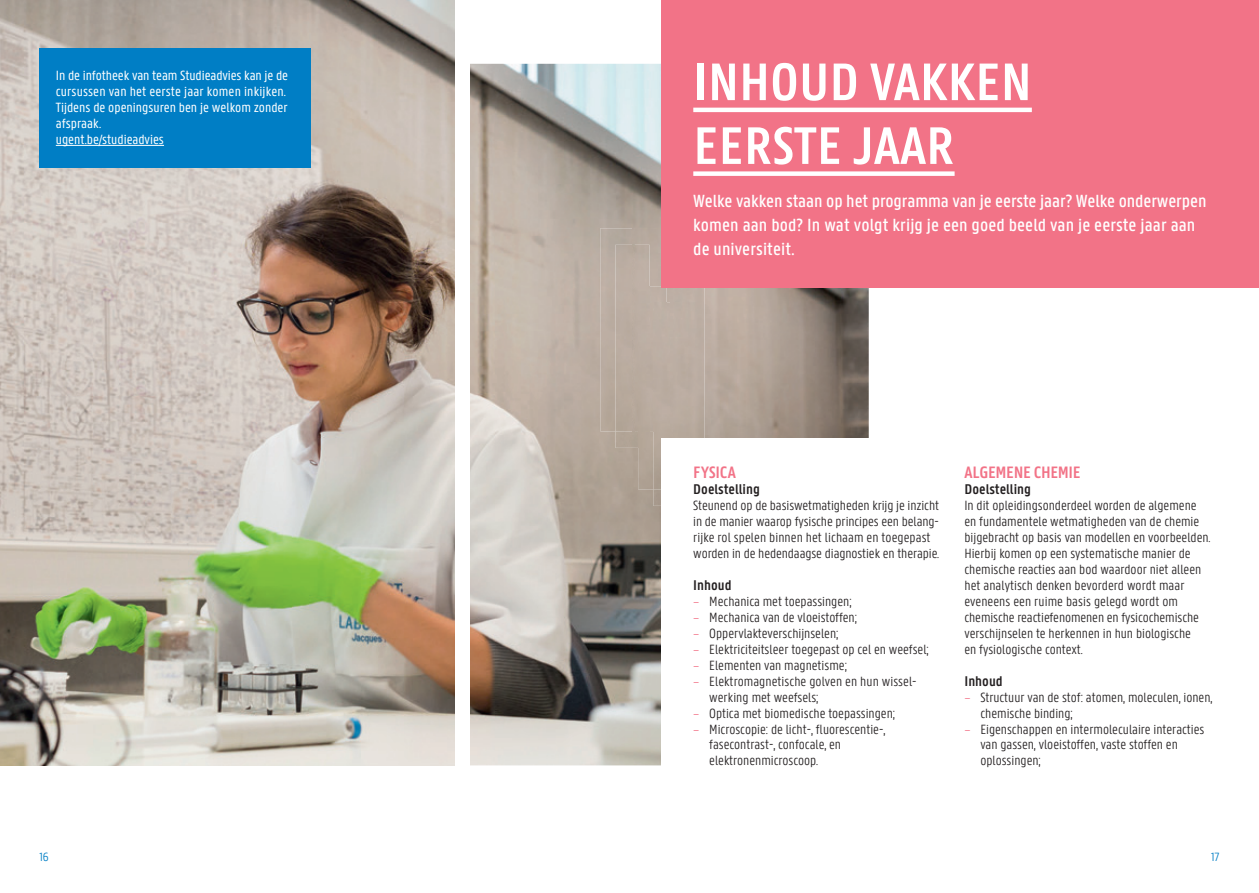
<style>
.page{position:relative;width:1259px;height:893px;background:#fff}
.page>*{position:absolute;margin:0;border:0;box-sizing:border-box;transform-origin:0 0}
.t1{font:600 56.25px/63.8px "U Gent Panno Text";color:#fff}
.t2{font:500 18.75px/23.9px "U Gent Panno Text";letter-spacing:-.005em;color:#fff}
.t3{font:600 17.7px "U Gent Panno Text";letter-spacing:-.025em;color:#f27387}
.t4{font:600 15px "U Gent Panno Text";color:#231f20}
.t5{font:300 14.25px/15.9px "U Gent Panno Text";color:#231f20}
.t6{font:14.25px/15.9px "U Gent Panno Text";color:#fff}
.t7{font:300 12.75px "U Gent Panno Text";color:#007ec5}
.s1{color:#f27387}
</style>
<div class="page">
<img style="left:0;top:0;width:454px;height:765px">
<img style="left:470px;top:64px;width:398px;height:701px">
<img style="left:600px;top:228px;width:32px;height:203px">
<img style="left:615px;top:245px;width:23px;height:203px">
<div style="left:634px;top:228px;width:27px;height:58px;background:#baada3"></div>
<svg style="left:632px;top:228px;width:2px;height:17px"></svg>
<img style="left:632px;top:245px;width:2px;height:186px">
<img style="left:638px;top:287px;width:66px;height:202px">
<div style="left:638px;top:286px;width:28px;height:145px;background:#bbada2"></div>
<img style="left:653px;top:303px;width:34px;height:203px">
<div style="left:653px;top:303px;width:13px;height:128px;background:#bcaea2"></div>
<svg style="left:670px;top:287px;width:2px;height:16px"></svg>
<img style="left:670px;top:303px;width:2px;height:135px">
<div style="left:661px;top:0;width:598px;height:287px;background:#f27387"></div>
<hr style="left:693px;top:108px;width:339px;height:4px;background:#fff">
<div style="left:693px;top:171px;width:261px;height:5px;background:#fff"></div>
<div style="left:661px;top:438px;width:319px;height:407px;background:#fff"></div>
<div style="left:40px;top:48px;width:271px;height:119px;background:#007ec5"></div>
<hr style="left:56px;top:145px;width:108px;height:1px;background:#fff">
<p class="t6" style="left:56px;top:67px;width:234px">In de infotheek van team Studieadvies kan je de cursussen van het eerste jaar komen inkijken.<br>Tijdens de openingsuren ben je welkom zonder afspraak.<br>ugent.be/studieadvies</p>
<h1 class="t1" style="left:693px;top:49px;width:340px">INHOUD VAKKEN<br>EERSTE JAAR</h1>
<h2 class="t2" style="left:693px;top:189px;width:515px">Welke vakken staan op het programma van je eerste jaar? Welke onderwerpen komen aan bod? In wat volgt krijg je een goed beeld van je eerste jaar aan de universiteit.</h2>
<p class="t3" style="left:693px;top:462px;width:44px">FYSICA</p>
<p class="t4" style="left:693px;top:480px;width:68px">Doelstelling</p>
<p class="t5" style="left:693px;top:498px;width:247px">Steunend op de basiswetmatigheden krijg je inzicht in de manier waarop fysische principes een belang&shy;rijke rol spelen binnen het lichaam en toegepast worden in de hedendaagse diagnostiek en therapie.</p>
<p class="t4" style="left:693px;top:576px;width:40px">Inhoud</p>
<p class="t5" style="left:693px;top:593px;width:160px"><span class="s1">–</span> Mechanica met toepassingen;</p>
<p class="t5" style="left:693px;top:609px;width:165px"><span class="s1">–</span> Mechanica van de vloeistoffen;</p>
<p class="t5" style="left:693px;top:625px;width:147px"><span class="s1">–</span> Oppervlakteverschijnselen;</p>
<p class="t5" style="left:693px;top:641px;width:237px"><span class="s1">–</span> Elektriciteitsleer toegepast op cel en weefsel;</p>
<p class="t5" style="left:693px;top:657px;width:155px"><span class="s1">–</span> Elementen van magnetisme;</p>
<p class="t5" style="left:709px;top:673px;width:209px;text-indent:-16px"><span class="s1">–</span> Elektromagnetische golven en hun wissel&shy;werking met weefsels;</p>
<p class="t5" style="left:693px;top:705px;width:203px"><span class="s1">–</span> Optica met biomedische toepassingen;</p>
<p class="t5" style="left:709px;top:721px;width:178px;text-indent:-16px"><span class="s1">–</span> Microscopie: de licht-, fluorescentie-, fasecontrast-, confocale, en elektronenmicroscoop.</p>
<p class="t3" style="left:964px;top:462px;width:118px">ALGEMENE CHEMIE</p>
<p class="t4" style="left:964px;top:480px;width:68px">Doelstelling</p>
<p class="t5" style="left:964px;top:498px;width:248px">In dit opleidingsonderdeel worden de algemene en fundamentele wetmatigheden van de chemie bijgebracht op basis van modellen en voorbeelden.<br>Hierbij komen op een systematische manier de chemische reacties aan bod waardoor niet alleen het analytisch denken bevorderd wordt maar eveneens een ruime basis gelegd wordt om chemische reactie fenomenen en fysicochemische verschijnselen te herkennen in hun biologische<br>en fysiologische context.</p>
<p class="t4" style="left:964px;top:672px;width:40px">Inhoud</p>
<p class="t5" style="left:980px;top:689px;width:234px;text-indent:-16px"><span class="s1">–</span> Structuur van de stof: atomen, moleculen, ionen, chemische binding;</p>
<p class="t5" style="left:980px;top:721px;width:225px;text-indent:-16px"><span class="s1">–</span> Eigenschappen en intermoleculaire interacties van gassen, vloeistoffen, vaste stoffen en oplossingen;</p>
<p class="t7" style="left:39px;top:849px;width:11px">16</p>
<p class="t7" style="left:1211px;top:849px;width:10px">17</p>
</div>
